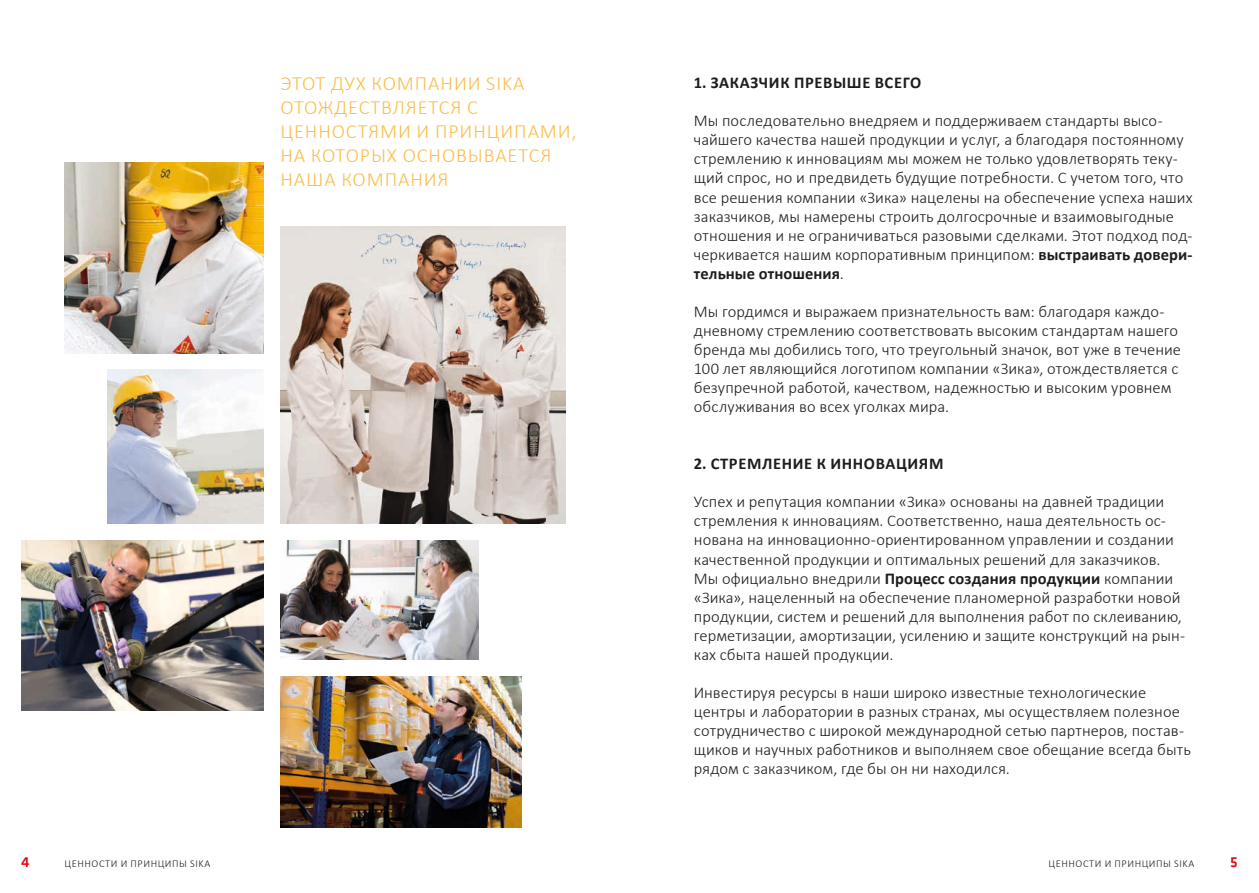
<style>
.page{position:relative;width:1259px;height:893px;background:#fff}
.page>*{position:absolute;margin:0;border:0;box-sizing:border-box;transform-origin:0 0}
.SI_Klavica_Zitat{font:300 20.25px/24px "Calibri";letter-spacing:.045em;color:#fbbe4d}
.SI_Klavika_copy{font:300 16.5px/19px "Calibri";letter-spacing:.005em;color:#1d1d1b}
.SI_Klavica_BACK_HL4{font:700 16.5px "Calibri";letter-spacing:.04em;color:#1d1d1b}
.t1{font:500 15px "Klavika";color:#e30614}
.t2{font:300 10.5px "Calibri";letter-spacing:.055em;color:#1d1d1b}
.s1{font-weight:700}
</style>
<div class="page">
<img style="left:64px;top:162px;width:199px;height:192px">
<img style="left:108px;top:370px;width:155px;height:153px">
<img style="left:280px;top:227px;width:285px;height:296px">
<img style="left:280px;top:676px;width:242px;height:151px">
<img style="left:21px;top:540px;width:242px;height:170px">
<img style="left:280px;top:540px;width:199px;height:119px">
<p class="SI_Klavica_Zitat" style="left:280px;top:71px;width:297px">ЭТОТ ДУХ КОМПАНИИ SIKA<br>ОТОЖДЕСТВЛЯЕТСЯ С<br>ЦЕННОСТЯМИ И ПРИНЦИПАМИ,<br>НА КОТОРЫХ ОСНОВЫВАЕТСЯ<br>НАША КОМПАНИЯ</p>
<p class="SI_Klavica_BACK_HL4" style="left:694px;top:71px;width:229px">1. ЗАКАЗЧИК ПРЕВЫШЕ ВСЕГО</p>
<p class="SI_Klavika_copy" style="left:694px;top:111px;width:500px">Мы последовательно внедряем и поддерживаем стандарты высо&shy;чайшего качества нашей продукции и услуг, а благодаря постоянному стремлению к инновациям мы можем не только удовлетворять теку&shy;щий спрос, но и предвидеть будущие потребности. С учетом того, что все решения компании «Зика» нацелены на обеспечение успеха наших заказчиков, мы намерены строить долгосрочные и взаимовыгодные отношения и не ограничиваться разовыми сделками. Этот подход под&shy;черкивается нашим корпоративным принципом: <span class="s1">выстраивать довери&shy;тельные отношения</span>.</p>
<p class="SI_Klavika_copy" style="left:694px;top:302px;width:489px">Мы гордимся и выражаем признательность вам: благодаря каждо&shy;дневному стремлению соответствовать высоким стандартам нашего бренда мы добились того, что треугольный значок, вот уже в течение 100 лет являющийся логотипом компании «Зика», отождествляется с безупречной работой, качеством, надежностью и высоким уровнем обслуживания во всех уголках мира.</p>
<p class="SI_Klavica_BACK_HL4" style="left:694px;top:452px;width:251px">2. СТРЕМЛЕНИЕ К ИННОВАЦИЯМ</p>
<p class="SI_Klavika_copy" style="left:694px;top:492px;width:493px">Успех и репутация компании «Зика» основаны на давней традиции стремления к инновациям. Соответственно, наша деятельность ос&shy;нована на инновационно-ориентированном управлении и создании качественной продукции и оптимальных решений для заказчиков.<br>Мы официально внедрили <span class="s1">Процесс создания продукции</span> компании «Зика», нацеленный на обеспечение планомерной разработки новой продукции, систем и решений для выполнения работ по склеиванию, герметизации, амортизации, усилению и защите конструкций на рын&shy;ках сбыта нашей продукции.</p>
<p class="SI_Klavika_copy" style="left:694px;top:683px;width:498px">Инвестируя ресурсы в наши широко известные технологические центры и лаборатории в разных странах, мы осуществляем полезное сотрудничество с широкой международной сетью партнеров, постав&shy;щиков и научных работников и выполняем свое обещание всегда быть рядом с заказчиком, где бы он ни находился.</p>
<p class="t1" style="left:21px;top:852px;width:10px">4</p>
<p class="t2" style="left:65px;top:857px;width:147px">ЦЕННОСТИ И ПРИНЦИПЫ SIKA</p>
<p class="t2" style="left:1048px;top:857px;width:147px">ЦЕННОСТИ И ПРИНЦИПЫ SIKA</p>
<p class="t1" style="left:1230px;top:852px;width:9px">5</p>
</div>
